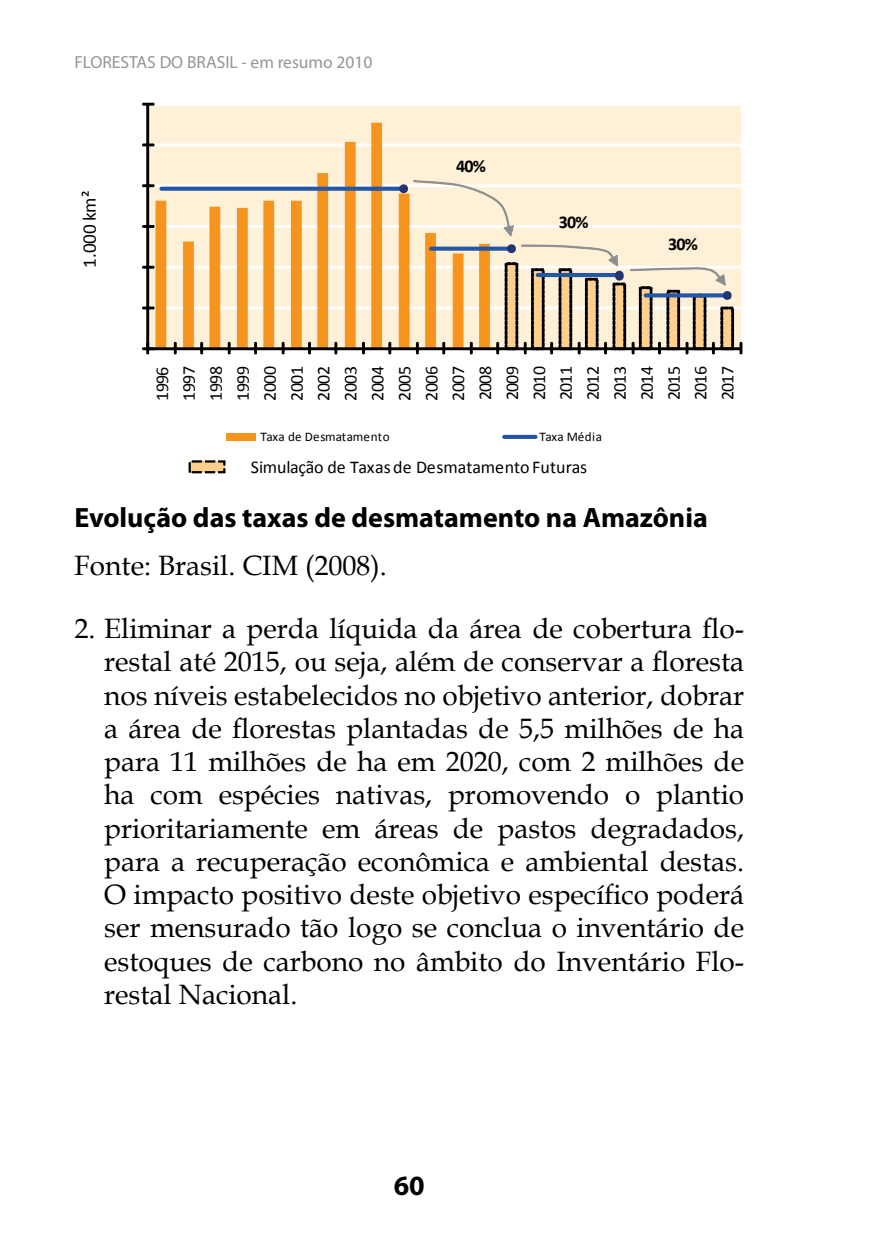
<style>
.page{position:relative;width:893px;height:1241px;background:#fff}
.page>*{position:absolute;margin:0;border:0;box-sizing:border-box;transform-origin:0 0}
.t1{font:28px/33.2px "Book Antiqua";color:#000;text-align:justify}
.t2{font:700 28px "Myriad Pro";color:#000}
.t3{font:19.25px "Calibri";letter-spacing:-.005em;color:#000}
.t4{font:17.85px/26.9px "Calibri";letter-spacing:-.04em;color:#000;text-align:justify}
.t5{font:17.85px "Calibri";color:#000}
.t6{font:700 17.85px "Calibri";color:#000}
.t7{font:17.5px "Myriad Pro";color:#939598}
.t8{font:13.3px "Calibri";letter-spacing:.02em;color:#000}
</style>
<div class="page">
<div style="left:148px;top:105px;width:592px;height:243px;background:#fff0d8"></div>
<div style="left:147px;top:103px;width:595px;height:3px;border:2px solid #fff"></div>
<div style="left:147px;top:143px;width:595px;height:3px;border:2px solid #fff"></div>
<svg style="left:155px;top:123px;width:335px;height:224px"></svg>
<div style="left:146px;top:103px;width:3px;height:246px;border:2px solid #000"></div>
<svg style="left:142px;top:103px;width:13px;height:3px"></svg>
<svg style="left:142px;top:143px;width:13px;height:3px"></svg>
<svg style="left:142px;top:184px;width:13px;height:3px"></svg>
<svg style="left:142px;top:225px;width:13px;height:3px"></svg>
<svg style="left:142px;top:266px;width:13px;height:3px"></svg>
<svg style="left:142px;top:306px;width:13px;height:3px"></svg>
<div style="left:147px;top:347px;width:595px;height:3px;border:2px solid #000"></div>
<svg style="left:362px;top:342px;width:3px;height:12px"></svg>
<svg style="left:334px;top:342px;width:3px;height:12px"></svg>
<svg style="left:308px;top:342px;width:3px;height:12px"></svg>
<svg style="left:282px;top:342px;width:3px;height:12px"></svg>
<svg style="left:254px;top:342px;width:3px;height:12px"></svg>
<svg style="left:228px;top:342px;width:3px;height:12px"></svg>
<svg style="left:200px;top:342px;width:3px;height:12px"></svg>
<svg style="left:174px;top:342px;width:3px;height:12px"></svg>
<svg style="left:142px;top:342px;width:13px;height:12px"></svg>
<svg style="left:159px;top:186px;width:220px;height:112px"></svg>
<div style="left:226px;top:433px;width:30px;height:7px;background:#f7941e"></div>
<div style="left:502px;top:435px;width:35px;height:4px;border:2px solid #2356a7"></div>
<svg style="left:379px;top:170px;width:364px;height:184px"></svg>
<svg style="left:189px;top:460px;width:36px;height:13px"></svg>
<p class="t7" style="left:74px;top:51px;width:300px">FLORESTAS DO BRASIL - em resumo 2010</p>
<p class="t3" style="left:78px;top:268px;width:79px;rotate:-90deg">1.000 km²</p>
<p class="t6" style="left:456px;top:155px;width:31px">40%</p>
<p class="t6" style="left:559px;top:211px;width:31px">30%</p>
<p class="t6" style="left:668px;top:233px;width:31px">30%</p>
<p class="t4" style="left:148px;top:400px;width:36px;rotate:-90deg">1996<br>1997<br>1998<br>1999<br>2000<br>2001<br>2002<br>2003<br>2004<br>2005<br>2006<br>2007<br>2008<br>2009<br>2010<br>2011<br>2012<br>2013<br>2014<br>2015<br>2016<br>2017</p>
<p class="t8" style="left:260px;top:429px;width:131px">Taxa de Desmatamento</p>
<p class="t8" style="left:539px;top:429px;width:64px">Taxa Média</p>
<p class="t5" style="left:251px;top:456px;width:338px">Simulação de Taxas de Desmatamento Futuras</p>
<p class="t2" style="left:74px;top:499px;width:635px">Evolução das taxas de desmatamento na Amazônia</p>
<p class="t1" style="left:74px;top:548px;width:314px">Fonte: Brasil. CIM (2008).</p>
<p class="t1" style="left:104px;top:611px;width:641px;text-indent:-30px">2. Eliminar a perda líquida da área de cobertura flo&shy;restal até 2015, ou seja, além de conservar a floresta nos níveis estabelecidos no objetivo anterior, dobrar a área de florestas plantadas de 5,5 milhões de ha para 11 milhões de ha em 2020, com 2 milhões de ha com espécies nativas, promovendo o plantio prioritariamente em áreas de pastos degradados, para a recuperação econômica e ambiental destas.<br>O impacto positivo deste objetivo específico poderá ser mensurado tão logo se conclua o inventário de estoques de carbono no âmbito do Inventário Flo&shy;restal Nacional.</p>
<p class="t2" style="left:394px;top:1166px;width:33px">60</p>
</div>
